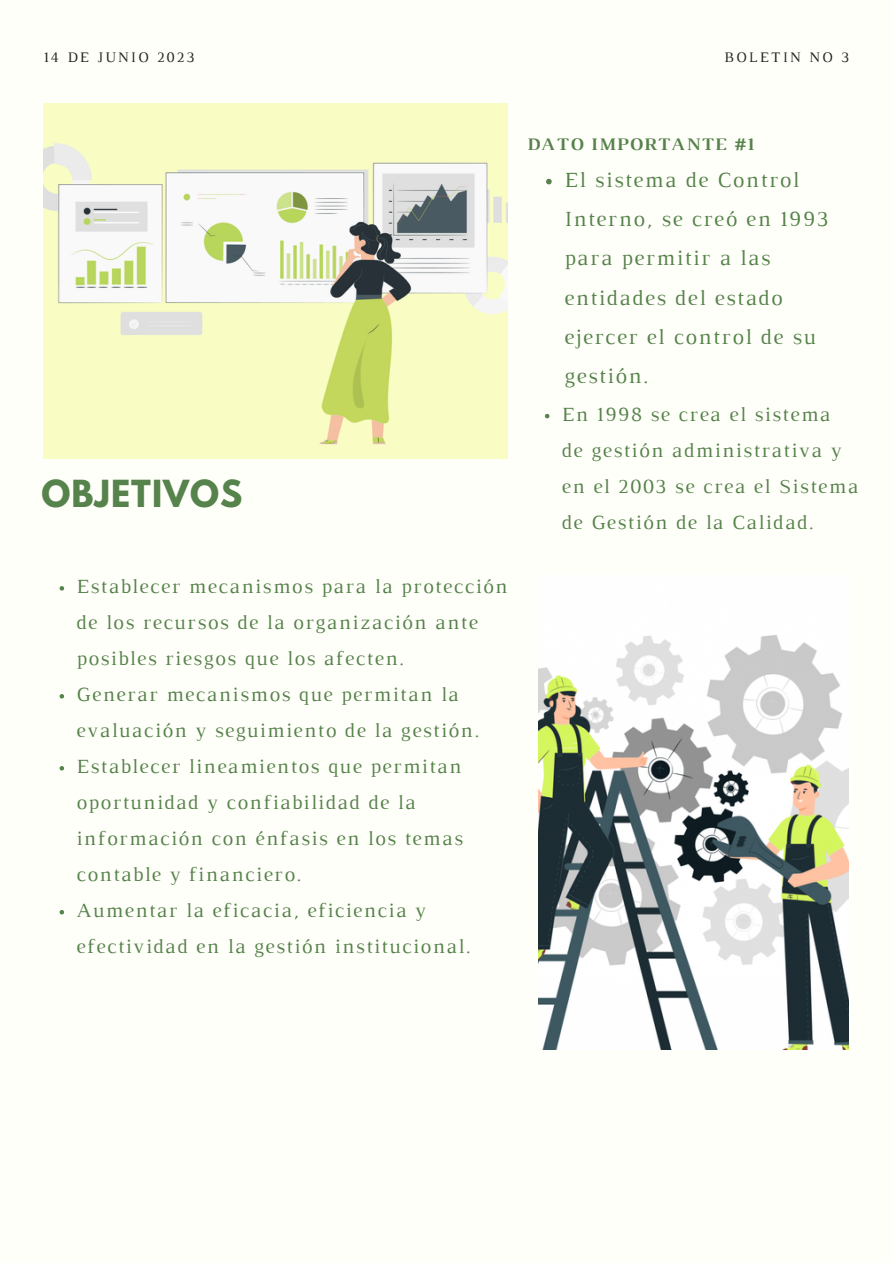
<style>
.page{position:relative;width:893px;height:1264px;background:#fff}
.page>*{position:absolute;margin:0;border:0;box-sizing:border-box;transform-origin:0 0}
.t1{font:700 33px "League Spartan";letter-spacing:.03em;color:#56824b}
.t2{font:22.05px/39.3px "Luthier";letter-spacing:.07em;color:#56824b}
.t3{font:20.55px/36px "Luthier";letter-spacing:.07em;color:#56824b}
.t4{font:700 18px "Luthier";letter-spacing:.07em;color:#56824b}
.t5{font:14.85px "Luthier";letter-spacing:.14em;color:#222}
</style>
<div class="page">
<div style="left:0;top:0;width:892px;height:1262px;background:#fffff9"></div>
<svg style="left:60px;top:586px;width:4px;height:4px"></svg>
<svg style="left:60px;top:694px;width:4px;height:4px"></svg>
<svg style="left:60px;top:766px;width:4px;height:4px"></svg>
<svg style="left:60px;top:910px;width:4px;height:4px"></svg>
<img style="left:44px;top:103px;width:463px;height:356px">
<img style="left:538px;top:635px;width:310px;height:414px">
<svg style="left:546px;top:179px;width:5px;height:5px"></svg>
<svg style="left:545px;top:414px;width:4px;height:4px"></svg>
<p class="t5" style="left:44px;top:52px;width:152px">14 DE JUNIO 2023</p>
<p class="t5" style="left:724px;top:52px;width:126px">BOLETIN NO 3</p>
<p class="t1" style="left:42px;top:477px;width:202px">OBJETIVOS</p>
<p class="t3" style="left:76px;top:569px;width:432px">Establecer mecanismos para la protección de los recursos de la organización ante posibles riesgos que los afecten.</p>
<p class="t3" style="left:76px;top:677px;width:404px">Generar mecanismos que permitan la evaluación y seguimiento de la gestión.</p>
<p class="t3" style="left:76px;top:749px;width:388px">Establecer lineamientos que permitan oportunidad y confiabilidad de la información con énfasis en los temas contable y financiero.</p>
<p class="t3" style="left:76px;top:893px;width:395px">Aumentar la eficacia, eficiencia y efectividad en la gestión institucional.</p>
<p class="t4" style="left:527px;top:137px;width:228px">DATO IMPORTANTE #1</p>
<p class="t2" style="left:564px;top:161px;width:265px">El sistema de Control<br>Interno, se creó en 1993 para permitir a las entidades del estado ejercer el control de su gestión.</p>
<p class="t3" style="left:562px;top:397px;width:298px">En 1998 se crea el sistema<br>de gestión administrativa y en el 2003 se crea el Sistema de Gestión de la Calidad.</p>
</div>
